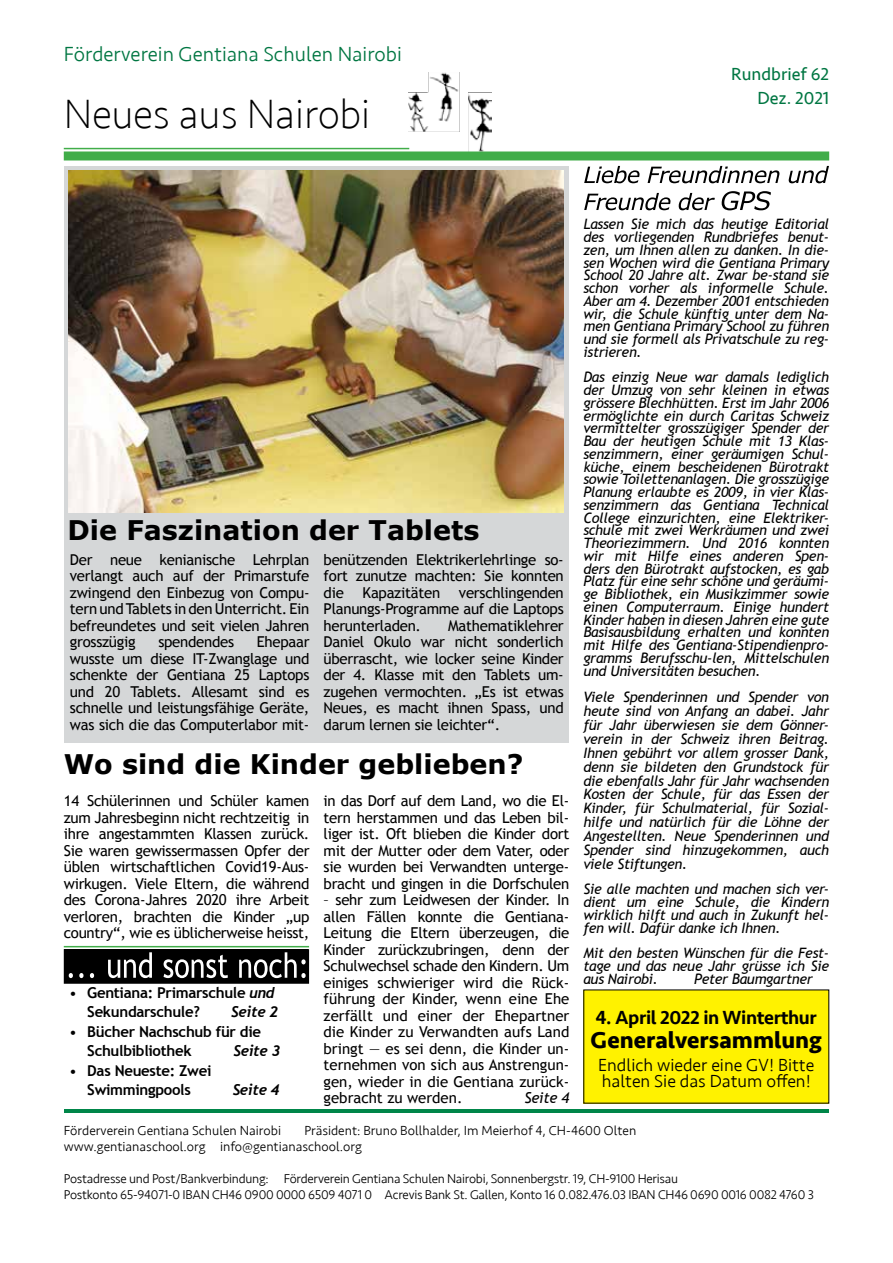
<style>
.page{position:relative;width:893px;height:1263px;background:#fff}
.page>*{position:absolute;margin:0;border:0;box-sizing:border-box;transform-origin:0 0}
.t1{font:200 42px "Seravek";color:#000}
.t2{font:700 27px "Verdana";color:#000}
.t3{font:700 24px "Seravek";color:#000}
.t4{font:300 21px "Seravek";color:#007642}
.t5{font:500 19.5px "Seravek";letter-spacing:-.02em;color:#000}
.t6{font:300 18px/16.5px "Seravek";color:#000}
.t7{font:18px/24px "Seravek";color:#007642;text-align:right}
.t8{font:15px/16.5px "Trebuchet MS";letter-spacing:-.02em;color:#000;text-align:justify}
.t9{font:700 15px/19.5px "Trebuchet MS";letter-spacing:-.02em;color:#000}
.t10{font:italic 700 15px "Trebuchet";letter-spacing:-.02em;color:#000}
.t11{font:italic 15px "Trebuchet MS";letter-spacing:-.02em;color:#000}
.t12{font:italic 14.4px/12.8px "Trebuchet MS";letter-spacing:-.02em;color:#000;text-align:justify}
.t13{font:300 13.5px/16.2px "Seravek";color:#000}
.t14{font:300 13.2px/15.8px "Seravek";letter-spacing:-.02em;color:#000}
.s1{font-family:"Trebuchet";font-style:italic}
.s2{font-weight:400}
</style>
<div class="page">
<div style="left:65px;top:166px;width:504px;height:576px;background:#d5d7d8"></div>
<hr style="left:64px;top:1109px;width:764px;height:3px;background:#008649">
<img style="left:409px;top:72px;width:83px;height:79px">
<div style="left:64px;top:151px;width:765px;height:9px;background:#41ad49"></div>
<hr style="left:64px;top:148px;width:345px;height:1px;background:#41ad49">
<svg style="left:584px;top:191px;width:187px;height:19px"></svg>
<svg style="left:584px;top:166px;width:245px;height:17px"></svg>
<img style="left:68px;top:170px;width:496px;height:342px">
<div style="left:584px;top:990px;width:245px;height:113px;background:#fff200"></div>
<hr style="left:64px;top:946px;width:245px;height:1px;background:#41ad49">
<div style="left:65px;top:950px;width:243px;height:33px;background:#000"></div>
<div style="left:64px;top:949px;width:245px;height:35px;border:2px solid #000"></div>
<svg style="left:69px;top:952px;width:237px;height:26px"></svg>
<h3 class="t4" style="left:64px;top:41px;width:340px">Förderverein Gentiana Schulen Nairobi</h3>
<h1 class="t1" style="left:64px;top:89px;width:308px">Neues aus Nairobi</h1>
<p class="t7" style="left:731px;top:62px;width:99px">Rundbrief 62<br>Dez. 2021</p>
<h2 class="t2" style="left:68px;top:511px;width:413px">Die Faszination der Tablets</h2>
<p class="t8" style="left:70px;top:551px;width:241px">Der neue kenianische Lehrplan verlangt auch auf der Primarstufe zwingend den Einbezug von Compu&shy;tern und Tablets in den Unterricht. Ein befreundetes und seit vielen Jahren grosszügig</p>
<p class="t8" style="left:70px;top:634px;width:241px;text-indent:187px">Ehepaar wusste um diese IT-Zwanglage und schenkte der Gentiana 25 Laptops und 20 Tablets. Allesamt sind es schnelle und leistungsfähige Geräte, was sich die das Computerlabor mit-</p>
<p class="t8" style="left:158px;top:634px;width:77px">spendendes</p>
<p class="t8" style="left:324px;top:551px;width:242px">benützenden Elektrikerlehrlinge so&shy;fort zunutze machten: Sie konnten die</p>
<p class="t8" style="left:363px;top:584px;width:79px">Kapazitäten</p>
<p class="t8" style="left:324px;top:584px;width:242px;text-indent:135px">verschlingenden Planungs-Programme auf die Laptops herunterladen.</p>
<p class="t8" style="left:324px;top:617px;width:242px;text-indent:125px">Mathematiklehrer Daniel Okulo war nicht sonderlich überrascht, wie locker seine Kinder der 4. Klasse mit den Tablets um&shy;zugehen vermochten. „Es ist etwas Neues, es macht ihnen Spass, und darum lernen sie leichter“.</p>
<h2 class="t2" style="left:64px;top:745px;width:461px">Wo sind die Kinder geblieben?</h2>
<p class="t8" style="left:324px;top:793px;width:247px">in das Dorf auf dem Land, wo die El&shy;tern herstammen und das Leben bil&shy;liger ist. Oft blieben die Kinder dort mit der Mutter oder dem Vater, oder sie wurden bei Verwandten unterge&shy;bracht und gingen in die Dorfschulen</p>
<p class="t8" style="left:324px;top:892px;width:247px">– sehr zum Leidwesen der Kinder. In allen Fällen konnte die Gentiana-Leitung die Eltern überzeugen, die Kinder zurückzubringen, denn der Schulwechsel schade den Kindern. Um einiges schwieriger wird die Rück&shy;führung der Kinder, wenn eine Ehe zerfällt und einer der Ehepartner die Kinder zu Verwandten aufs Land bringt — es sei denn, die Kinder un&shy;ternehmen von sich aus Anstrengun&shy;gen, wieder in die Gentiana zurück&shy;gebracht zu werden.</p>
<p class="t8" style="left:64px;top:793px;width:247px">14 Schülerinnen und Schüler kamen zum Jahresbeginn nicht rechtzeitig in ihre angestammten Klassen zurück.<br>Sie waren gewissermassen Opfer der üblen wirtschaftlichen Covid19-Aus&shy;wirkugen. Viele Eltern, die während des Corona-Jahres 2020 ihre Arbeit verloren, brachten die Kinder „up country“, wie es üblicherweise heisst,</p>
<p class="t9" style="left:87px;top:982px;width:189px;text-indent:-18px"><span class="s1">•</span> Gentiana: Primarschule <span class="s1">und<br></span>Sekundarschule?</p>
<p class="t10" style="left:231px;top:1003px;width:49px">Seite 2</p>
<p class="t9" style="left:87px;top:1021px;width:175px;text-indent:-18px"><span class="s1">•</span> Bücher Nachschub für die<br>Schulbibliothek</p>
<p class="t10" style="left:233px;top:1042px;width:49px">Seite 3</p>
<p class="t9" style="left:69px;top:1060px;width:144px;text-align:center"><span class="s2">•</span> Das Neueste: Zwei<br>Swimmingpools</p>
<p class="t10" style="left:233px;top:1081px;width:49px">Seite 4</p>
<p class="t11" style="left:524px;top:1089px;width:46px">Seite 4</p>
<p class="t12" style="left:583px;top:218px;width:247px">Lassen Sie mich das heutige Editorial des vorliegenden Rundbriefes benut&shy;zen, um Ihnen allen zu danken. In die&shy;sen Wochen wird die Gentiana Primary School 20 Jahre alt. Zwar be-stand sie schon vorher als informelle Schule.<br>Aber am 4. Dezember 2001 entschieden wir, die Schule künftig unter dem Na&shy;men Gentiana Primary School zu führen und sie formell als Privatschule zu reg&shy;istrieren.</p>
<p class="t12" style="left:583px;top:371px;width:247px">Das einzig Neue war damals lediglich der Umzug von sehr kleinen in etwas grössere Blechhütten. Erst im Jahr 2006 ermöglichte ein durch Caritas Schweiz vermittelter grosszügiger Spender der Bau der heutigen Schule mit 13 Klas&shy;senzimmern, einer geräumigen Schul&shy;küche, einem bescheidenen Bürotrakt sowie Toilettenanlagen. Die grosszügige Planung erlaubte es 2009, in vier Klas&shy;senzimmern das Gentiana Technical College einzurichten, eine Elektriker&shy;schule mit zwei Werkräumen und zwei Theoriezimmern. Und 2016 konnten wir mit Hilfe eines anderen Spen&shy;ders den Bürotrakt aufstocken, es gab Platz für eine sehr schöne und geräumi&shy;ge Bibliothek, ein Musikzimmer sowie einen Computerraum. Einige hundert Kinder haben in diesen Jahren eine gute Basisausbildung erhalten und konnten mit Hilfe des Gentiana-Stipendienpro&shy;gramms Berufsschu-len, Mittelschulen und Universitäten besuchen.</p>
<p class="t12" style="left:583px;top:690px;width:247px;line-height:14px">Viele Spenderinnen und Spender von heute sind von Anfang an dabei. Jahr für Jahr überwiesen sie dem Gönner&shy;verein in der Schweiz ihren Beitrag.<br>Ihnen gebührt vor allem grosser Dank, denn sie bildeten den Grundstock für die ebenfalls Jahr für Jahr wachsenden Kosten der Schule, für das Essen der Kinder, für Schulmaterial, für Sozial&shy;hilfe und natürlich für die Löhne der Angestellten. Neue Spenderinnen und Spender sind hinzugekommen, auch viele Stiftungen.</p>
<p class="t12" style="left:583px;top:883px;width:247px">Sie alle machten und machen sich ver&shy;dient um eine Schule, die Kindern wirklich hilft und auch in Zukunft hel&shy;fen will. Dafür danke ich Ihnen.</p>
<p class="t12" style="left:583px;top:947px;width:247px">Mit den besten Wünschen für die Fest&shy;tage und das neue Jahr grüsse ich Sie aus Nairobi.</p>
<p class="t12" style="left:694px;top:972px;width:120px">Peter Baumgartner</p>
<h3 class="t5" style="left:596px;top:1005px;width:223px">4. April 2022 in Winterthur</h3>
<h3 class="t3" style="left:591px;top:1021px;width:233px">Generalversammlung</h3>
<p class="t6" style="left:598px;top:1056px;width:218px">Endlich wieder eine GV! Bitte halten Sie das Datum offen!</p>
<p class="t13" style="left:64px;top:1122px;width:574px;text-indent:241px">Präsident: Bruno Bollhalder, Im Meierhof 4, CH-4600 Olten www.gentianaschool.org info@gentianaschool.org</p>
<p class="t14" style="left:64px;top:1171px;width:752px">Postadresse und Post/Bankverbindung: Förderverein Gentiana Schulen Nairobi, Sonnenbergstr. 19, CH-9100 Herisau<br>Postkonto 65-94071-0 IBAN CH46 0900 0000 6509 4071 0 Acrevis Bank St. Gallen, Konto 16 0.082.476.03 IBAN CH46 0690 0016 0082 4760 3</p>
<p class="t13" style="left:64px;top:1122px;width:219px">Förderverein Gentiana Schulen Nairobi</p>
</div>
